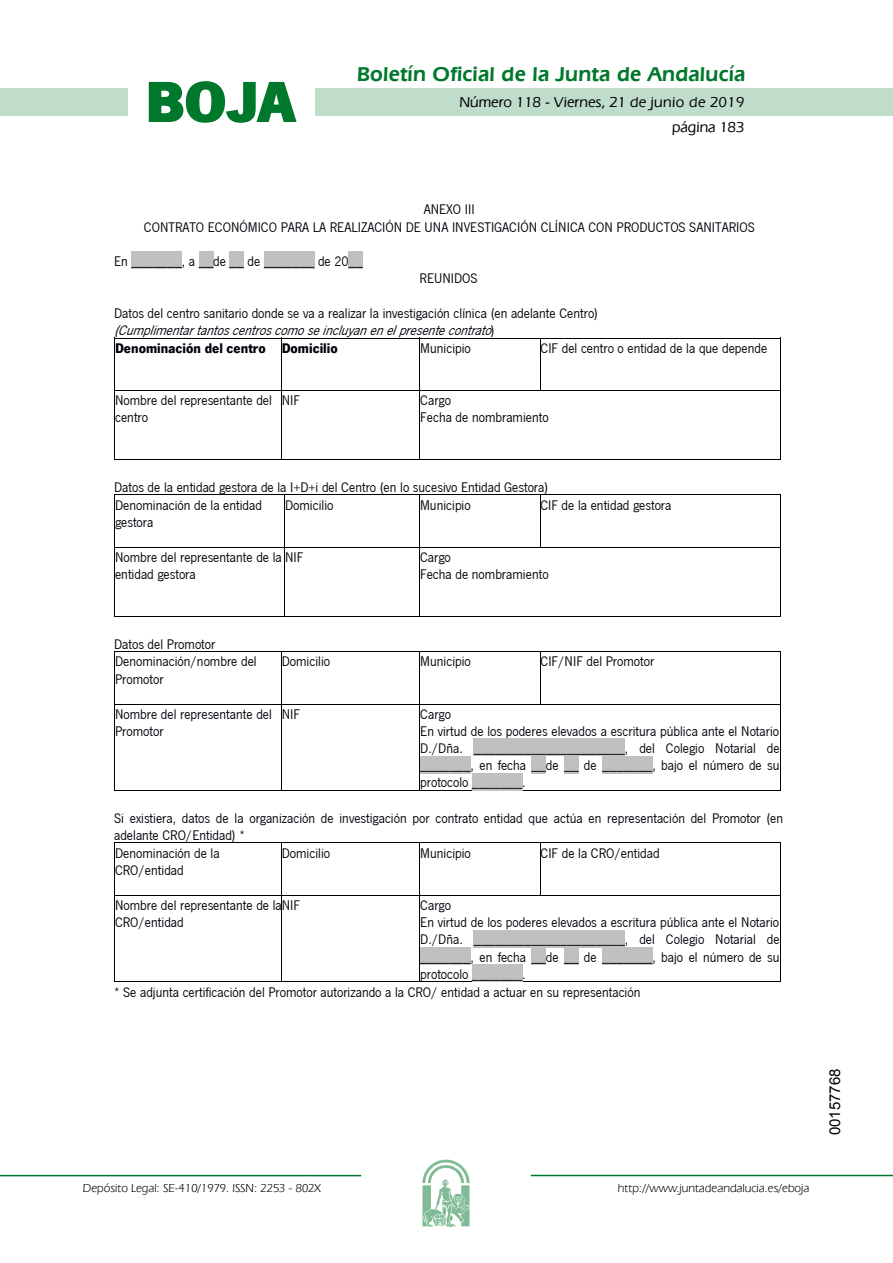
<style>
.page{position:relative;width:893px;height:1263px;background:#fff}
.page>*{position:absolute;margin:0;border:0;box-sizing:border-box;transform-origin:0 0}
.t1{font:700 57.75px "News Got T";color:#00782c;scale:1.14 1}
.t2{font:600 21px "Eras IT Cby BT";letter-spacing:.01em;color:#00782c}
.t3{font:500 15px/24.5px "Eras IT Cby BT";color:#000;text-align:right}
.t4{font:15px "Arial";color:#000}
.t5{font:14.4px/17.2px "News Got T";color:#00000a}
.t6{font:12px "Eras IT Cby BT";color:#000}
.s1{font-style:italic}
.s2{font-weight:700}
.s3{color:#000}
</style>
<div class="page">
<div style="left:315px;top:88px;width:577px;height:28px;background:#bfddca"></div>
<div style="left:0;top:88px;width:128px;height:28px;background:#bfddca"></div>
<hr style="left:0;top:1175px;width:361px;height:1px;background:#00782c">
<svg style="left:422px;top:1159px;width:47px;height:68px"></svg>
<hr style="left:531px;top:1175px;width:361px;height:1px;background:#00782c">
<svg style="left:148px;top:81px;width:149px;height:42px"></svg>
<div style="left:131px;top:252px;width:51px;height:17px;background:#c0c0c0"></div>
<div style="left:199px;top:252px;width:14px;height:17px;background:#c0c0c0"></div>
<div style="left:230px;top:252px;width:14px;height:17px;background:#c0c0c0"></div>
<div style="left:264px;top:252px;width:50px;height:17px;background:#c0c0c0"></div>
<div style="left:348px;top:252px;width:15px;height:17px;background:#c0c0c0"></div>
<hr style="left:114px;top:338px;width:666px;height:1px;background:#000001">
<hr style="left:114px;top:390px;width:666px;height:1px;background:#000001">
<hr style="left:114px;top:459px;width:666px;height:1px;background:#000001">
<hr style="left:114px;top:338px;width:1px;height:122px;background:#000001">
<hr style="left:281px;top:338px;width:1px;height:122px;background:#000001">
<hr style="left:419px;top:338px;width:1px;height:122px;background:#000001">
<hr style="left:540px;top:338px;width:1px;height:53px;background:#000001">
<hr style="left:780px;top:338px;width:1px;height:122px;background:#000001">
<hr style="left:114px;top:494px;width:666px;height:1px;background:#000001">
<hr style="left:114px;top:547px;width:666px;height:1px;background:#000001">
<hr style="left:114px;top:616px;width:666px;height:1px;background:#000001">
<hr style="left:114px;top:494px;width:1px;height:123px;background:#000001">
<hr style="left:284px;top:494px;width:1px;height:123px;background:#000001">
<hr style="left:419px;top:494px;width:1px;height:123px;background:#000001">
<hr style="left:539px;top:494px;width:1px;height:53px;background:#000001">
<hr style="left:780px;top:494px;width:1px;height:123px;background:#000001">
<hr style="left:114px;top:651px;width:666px;height:1px;background:#000001">
<hr style="left:114px;top:704px;width:666px;height:1px;background:#000001">
<hr style="left:114px;top:790px;width:666px;height:1px;background:#000001">
<hr style="left:114px;top:651px;width:1px;height:140px;background:#000001">
<hr style="left:281px;top:651px;width:1px;height:140px;background:#000001">
<hr style="left:419px;top:651px;width:1px;height:140px;background:#000001">
<hr style="left:540px;top:651px;width:1px;height:53px;background:#000001">
<hr style="left:780px;top:651px;width:1px;height:140px;background:#000001">
<div style="left:474px;top:739px;width:151px;height:17px;background:#c0c0c0"></div>
<div style="left:420px;top:756px;width:50px;height:17px;background:#c0c0c0"></div>
<div style="left:531px;top:756px;width:15px;height:17px;background:#c0c0c0"></div>
<div style="left:564px;top:756px;width:14px;height:17px;background:#c0c0c0"></div>
<div style="left:602px;top:756px;width:50px;height:17px;background:#c0c0c0"></div>
<div style="left:472px;top:773px;width:50px;height:17px;background:#c0c0c0"></div>
<hr style="left:114px;top:843px;width:666px;height:1px;background:#000001">
<hr style="left:114px;top:895px;width:666px;height:1px;background:#000001">
<hr style="left:114px;top:982px;width:666px;height:1px;background:#000001">
<hr style="left:114px;top:843px;width:1px;height:139px;background:#000001">
<hr style="left:281px;top:843px;width:1px;height:139px;background:#000001">
<hr style="left:419px;top:843px;width:1px;height:139px;background:#000001">
<hr style="left:540px;top:843px;width:1px;height:53px;background:#000001">
<hr style="left:780px;top:843px;width:1px;height:139px;background:#000001">
<div style="left:474px;top:930px;width:151px;height:17px;background:#c0c0c0"></div>
<div style="left:420px;top:947px;width:50px;height:17px;background:#c0c0c0"></div>
<div style="left:531px;top:947px;width:15px;height:17px;background:#c0c0c0"></div>
<div style="left:564px;top:947px;width:14px;height:17px;background:#c0c0c0"></div>
<div style="left:602px;top:947px;width:50px;height:17px;background:#c0c0c0"></div>
<div style="left:472px;top:964px;width:50px;height:18px;background:#c0c0c0"></div>
<h1 class="t1" style="left:145px;top:68px;width:133px">BOJA</h1>
<h2 class="t2" style="left:357px;top:62px;width:390px">Boletín Oficial de la Junta de Andalucía</h2>
<p class="t3" style="left:459px;top:90px;width:286px">Número 118 - Viernes, 21 de junio de 2019 página 183</p>
<p class="t5" style="left:144px;top:200px;width:612px;text-align:center">ANEXO III<br>CONTRATO ECONÓMICO PARA LA REALIZACIÓN DE UNA INVESTIGACIÓN CLÍNICA CON PRODUCTOS SANITARIOS</p>
<p class="t5" style="left:114px;top:252px;width:250px">En _______, a __de __ de _______ de 20__</p>
<p class="t5" style="left:419px;top:269px;width:59px">REUNIDOS</p>
<p class="t5" style="left:114px;top:303px;width:485px">Datos del centro sanitario donde se va a realizar la investigación clínica (en adelante Centro) <span class="s1">(Cumplimentartantoscentroscomoseincluyanenelpresentecontrato</span>)<br><span class="s2">Denominación del centro Domicilio</span></p>
<p class="t5" style="left:420px;top:339px;width:52px">Municipio</p>
<p class="t5" style="left:540px;top:339px;width:228px">CIF del centro o entidad de la que depende</p>
<p class="t5" style="left:115px;top:391px;width:158px">Nombre del representante del centro</p>
<p class="t5" style="left:282px;top:391px;width:20px">NIF</p>
<p class="t5" style="left:420px;top:391px;width:130px">Cargo<br>Fecha de nombramiento</p>
<p class="t5" style="left:114px;top:478px;width:435px">Datos de la entidad gestora de la I+D+i del Centro (en lo sucesivo Entidad Gestora)<br>Denominación de la entidad<br>gestora</p>
<p class="t5" style="left:285px;top:496px;width:50px">Domicilio</p>
<p class="t5" style="left:420px;top:496px;width:52px">Municipio</p>
<p class="t5" style="left:540px;top:496px;width:133px">CIF de la entidad gestora</p>
<p class="t5" style="left:115px;top:548px;width:190px">Nombre del representante de la NIF entidad gestora</p>
<p class="t5" style="left:420px;top:548px;width:130px">Cargo<br>Fecha de nombramiento</p>
<p class="t5" style="left:114px;top:634px;width:144px">Datos del Promotor<br>Denominación/nombre del<br>Promotor</p>
<p class="t5" style="left:282px;top:652px;width:50px">Domicilio</p>
<p class="t5" style="left:420px;top:652px;width:52px">Municipio</p>
<p class="t5" style="left:540px;top:652px;width:115px">CIF/NIF del Promotor</p>
<p class="t5" style="left:115px;top:705px;width:158px">Nombre del representante del<br>Promotor</p>
<p class="t5" style="left:282px;top:705px;width:20px">NIF</p>
<p class="t5" style="left:420px;top:705px;width:361px">Cargo<br>En virtud de los poderes elevados a escritura pública ante el Notario D./Dña. <span class="s3">_____________________</span>, del Colegio Notarial de <span class="s3">_______</span>, en fecha <span class="s3">__de __ de _______</span>, bajo el número de su protocolo <span class="s3">_______</span>.</p>
<p class="t5" style="left:114px;top:809px;width:670px">Si existiera, datos de la organización de investigación por contrato entidad que actúa en representación del Promotor (en adelante CRO/Entidad) *<br>Denominación de la<br>CRO/entidad</p>
<p class="t5" style="left:282px;top:844px;width:50px">Domicilio</p>
<p class="t5" style="left:420px;top:844px;width:52px">Municipio</p>
<p class="t5" style="left:540px;top:844px;width:121px">CIF de la CRO/entidad</p>
<p class="t5" style="left:115px;top:896px;width:186px">Nombre del representante de laNIF<br>CRO/entidad</p>
<p class="t5" style="left:420px;top:896px;width:32px">Cargo</p>
<p class="t5" style="left:420px;top:913px;width:360px">En virtud de los poderes elevados a escritura pública ante el Notario</p>
<p class="t5" style="left:420px;top:930px;width:361px">D./Dña. <span class="s3">_____________________</span>, del Colegio Notarial de</p>
<p class="t5" style="left:420px;top:948px;width:361px"><span class="s3">_______</span>, en fecha <span class="s3">__de __ de _______</span>, bajo el número de su</p>
<p class="t5" style="left:420px;top:965px;width:107px">protocolo <span class="s3">_______</span>.</p>
<p class="t5" style="left:114px;top:983px;width:527px">* Se adjunta certificación del Promotor autorizando a la CRO/ entidad a actuar en su representación</p>
<p class="t6" style="left:83px;top:1181px;width:239px">Depósito Legal: SE-410/1979. ISSN: 2253 - 802X</p>
<p class="t6" style="left:618px;top:1181px;width:193px">http://www.juntadeandalucia.es/eboja</p>
<p class="t4" style="left:825px;top:1135px;width:68px;rotate:-90deg">00157768</p>
</div>
